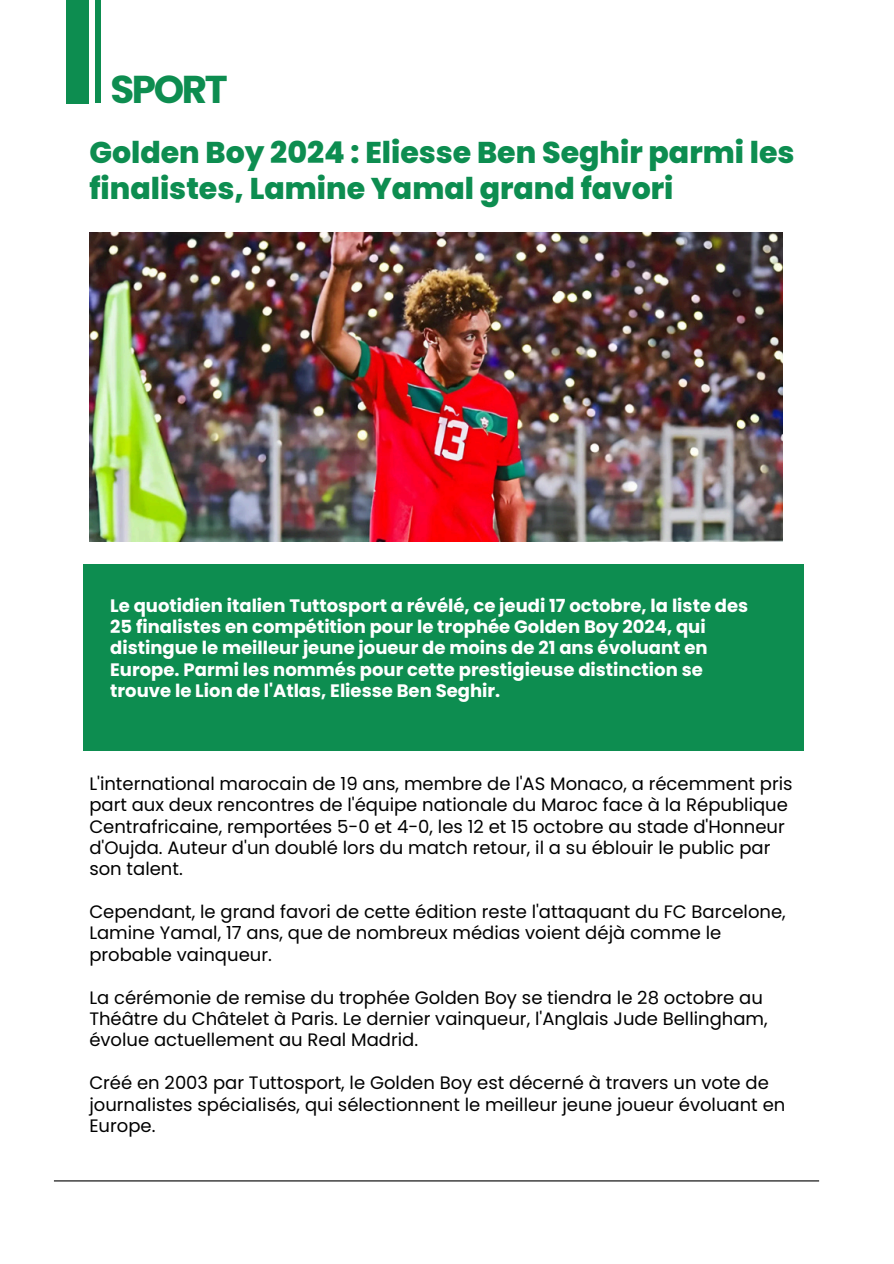
<style>
.page{position:relative;width:894px;height:1264px;background:#fff}
.page>*{position:absolute;margin:0;border:0;box-sizing:border-box;transform-origin:0 0}
.t1{font:700 38.85px "Poppins";letter-spacing:-.06em;color:#0d8d50}
.t2{font:800 30px/36px "Poppins";color:#0d8d50}
.t3{font:18px/21.3px "Poppins";color:#000}
.t4{font:700 18px/21.3px "Poppins";color:#fff}
</style>
<div class="page">
<div style="left:83px;top:564px;width:721px;height:186px;background:#0d8d50"></div>
<hr style="left:54px;top:1180px;width:764px;height:1px;background:#000">
<div style="left:67px;top:0;width:22px;height:104px;background:#0d8d50"></div>
<hr style="left:96px;top:0;width:4px;height:102px;background:#0d8d50">
<img style="left:89px;top:232px;width:693px;height:310px">
<p class="t1" style="left:110px;top:62px;width:119px">SPORT</p>
<h1 class="t2" style="left:89px;top:135px;width:706px">Golden Boy 2024 : Eliesse Ben Seghir parmi les finalistes, Lamine Yamal grand favori</h1>
<h2 class="t4" style="left:110px;top:594px;width:639px">Le quotidien italien Tuttosport a révélé, ce jeudi 17 octobre, la liste des 25 finalistes en compétition pour le trophée Golden Boy 2024, qui distingue le meilleur jeune joueur de moins de 21 ans évoluant en Europe. Parmi les nommés pour cette prestigieuse distinction se trouve le Lion de l'Atlas, Eliesse Ben Seghir.</h2>
<h3 class="t3" style="left:89px;top:772px;width:704px">L'international marocain de 19 ans, membre de l'AS Monaco, a récemment pris part aux deux rencontres de l'équipe nationale du Maroc face à la République Centrafricaine, remportées 5-0 et 4-0, les 12 et 15 octobre au stade d'Honneur d'Oujda. Auteur d'un doublé lors du match retour, il a su éblouir le public par son talent.</h3>
<p class="t3" style="left:89px;top:901px;width:697px">Cependant, le grand favori de cette édition reste l'attaquant du FC Barcelone,<br>Lamine Yamal, 17 ans, que de nombreux médias voient déjà comme le probable vainqueur.</p>
<p class="t3" style="left:89px;top:986px;width:679px">La cérémonie de remise du trophée Golden Boy se tiendra le 28 octobre au<br>Théâtre du Châtelet à Paris. Le dernier vainqueur, l'Anglais Jude Bellingham, évolue actuellement au Real Madrid.</p>
<p class="t3" style="left:89px;top:1072px;width:697px">Créé en 2003 par Tuttosport, le Golden Boy est décerné à travers un vote de journalistes spécialisés, qui sélectionnent le meilleur jeune joueur évoluant en<br>Europe.</p>
</div>
